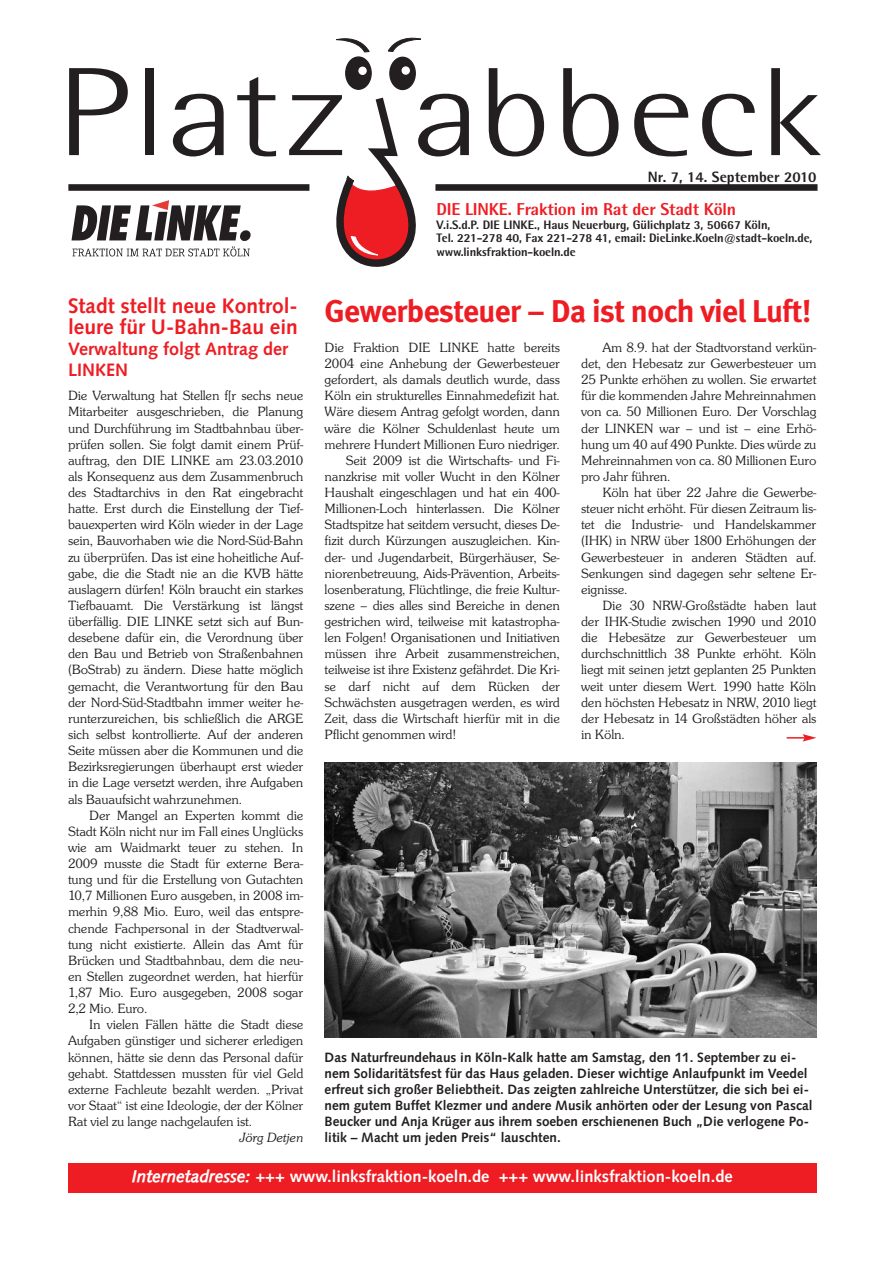
<style>
.page{position:relative;width:893px;height:1263px;background:#fff}
.page>*{position:absolute;margin:0;border:0;box-sizing:border-box;transform-origin:0 0}
.t1{font:700 31.5px "Meta";letter-spacing:-.015em;color:#ee1d23}
.t2{font:700 21px/21px "Syntax";color:#ee1d23}
.t3{font:700 18px/21px "Syntax";color:#ee1d23}
.t4{font:800 17.25px "Rotis Semi Sans";letter-spacing:-.01em;color:#ee1d23}
.t5{font:700 16.5px "Syntax";color:#fff}
.t6{font:800 15px "Rotis Semi Sans";color:#231f20}
.t7{font:300 13.95px/16px "Sunset";letter-spacing:-.01em;color:#231f20;text-align:justify}
.t8{font:italic 300 13.95px "Sunset";letter-spacing:-.01em;color:#231f20}
.t9{font:700 13.5px/16px "Syntax";color:#231f20}
.t10{font:800 12.3px/13.5px "Rotis Semi Sans";letter-spacing:-.01em;color:#231f20}
.s1{font-family:"Syntax Italic Bld";font-weight:400}
</style>
<div class="page">
<svg style="left:388px;top:38px;width:33px;height:14px"></svg>
<div style="left:346px;top:57px;width:25px;height:32px;background:#231f20;border-radius:50%"></div>
<div style="left:345px;top:56px;width:27px;height:34px;border:1px solid #231f20;border-radius:50%"></div>
<div style="left:390px;top:57px;width:25px;height:32px;background:#231f20;border-radius:50%"></div>
<div style="left:389px;top:57px;width:27px;height:33px;border:1px solid #231f20;border-radius:50%"></div>
<div style="left:358px;top:67px;width:9px;height:8px;border:1px solid #fff;border-radius:50%"></div>
<div style="left:402px;top:66px;width:8px;height:9px;border:1px solid #fff;border-radius:50%"></div>
<svg style="left:336px;top:38px;width:33px;height:14px"></svg>
<svg style="left:563px;top:68px;width:56px;height:88px"></svg>
<svg style="left:634px;top:94px;width:54px;height:62px"></svg>
<svg style="left:702px;top:94px;width:53px;height:62px"></svg>
<svg style="left:771px;top:68px;width:50px;height:87px"></svg>
<div style="left:435px;top:184px;width:382px;height:7px;background:#231f20"></div>
<div style="left:68px;top:1163px;width:748px;height:30px;background:#ee1d23"></div>
<svg style="left:68px;top:68px;width:476px;height:199px"></svg>
<img style="left:325px;top:763px;width:491px;height:274px">
<svg style="left:787px;top:734px;width:29px;height:8px"></svg>
<p class="t6" style="left:648px;top:171px;width:170px">Nr. 7, 14. September 2010</p>
<h2 class="t2" style="left:68px;top:298px;width:231px">Stadt stellt neue Kontrol&shy;leure für U-Bahn-Bau ein</h2>
<p class="t3" style="left:68px;top:340px;width:222px">Verwaltung folgt Antrag der<br>LINKEN</p>
<p class="t7" style="left:68px;top:389px;width:237px">Die Verwaltung hat Stellen f[r sechs neue Mitarbeiter ausgeschrieben, die Planung und Durchführung im Stadtbahnbau über&shy;prüfen sollen. Sie folgt damit einem Prüf&shy;auftrag, den DIE LINKE am 23.03.2010 als Konsequenz aus dem Zusammenbruch des Stadtarchivs in den Rat eingebracht hatte. Erst durch die Einstellung der Tief&shy;bauexperten wird Köln wieder in der Lage sein, Bauvorhaben wie die Nord-Süd-Bahn zu überprüfen. Das ist eine hoheitliche Auf&shy;gabe, die die Stadt nie an die KVB hätte auslagern dürfen! Köln braucht ein starkes Tiefbauamt. Die Verstärkung ist längst überfällig. DIE LINKE setzt sich auf Bun&shy;desebene dafür ein, die Verordnung über den Bau und Betrieb von Straßenbahnen (BoStrab) zu ändern. Diese hatte möglich gemacht, die Verantwortung für den Bau der Nord-Süd-Stadtbahn immer weiter he&shy;runterzureichen, bis schließlich die ARGE sich selbst kontrollierte. Auf der anderen Seite müssen aber die Kommunen und die Bezirksregierungen überhaupt erst wieder in die Lage versetzt werden, ihre Aufgaben als Bauaufsicht wahrzunehmen.</p>
<p class="t7" style="left:68px;top:808px;width:237px;text-indent:21px">Der Mangel an Experten kommt die Stadt Köln nicht nur im Fall eines Unglücks wie am Waidmarkt teuer zu stehen. In 2009 musste die Stadt für externe Bera&shy;tung und für die Erstellung von Gutachten 10,7 Millionen Euro ausgeben, in 2008 im&shy;merhin 9,88 Mio. Euro, weil das entspre&shy;chende Fachpersonal in der Stadtverwal&shy;tung nicht existierte. Allein das Amt für Brücken und Stadtbahnbau, dem die neu&shy;en Stellen zugeordnet werden, hat hierfür 1,87 Mio. Euro ausgegeben, 2008 sogar 2,2 Mio. Euro.</p>
<p class="t7" style="left:68px;top:1018px;width:237px;text-indent:21px">In vielen Fällen hätte die Stadt diese Aufgaben günstiger und sicherer erledigen können, hätte sie denn das Personal dafür gehabt. Stattdessen mussten für viel Geld externe Fachleute bezahlt werden. „Privat vor Staat“ ist eine Ideologie, der der Kölner Rat viel zu lange nachgelaufen ist.</p>
<p class="t8" style="left:239px;top:1133px;width:65px">Jörg Detjen</p>
<p class="t4" style="left:437px;top:203px;width:301px">DIE LINKE. Fraktion im Rat der Stadt Köln</p>
<p class="t10" style="left:437px;top:219px;width:377px">V.i.S.d.P. DIE LINKE., Haus Neuerburg, Gülichplatz 3, 50667 Köln,<br>Tel. 221-278 40, Fax 221-278 41, email: DieLinke.Koeln@stadt-koeln.de, www.linksfraktion-koeln.de</p>
<h1 class="t1" style="left:325px;top:292px;width:488px">Gewerbesteuer – Da ist noch viel Luft!</h1>
<p class="t7" style="left:325px;top:340px;width:237px">Die Fraktion DIE LINKE hatte bereits</p>
<p class="t7" style="left:325px;top:357px;width:237px">2004 eine Anhebung der Gewerbesteuer</p>
<p class="t7" style="left:325px;top:373px;width:237px">gefordert, als damals deutlich wurde, dass</p>
<p class="t7" style="left:325px;top:389px;width:237px">Köln ein strukturelles Einnahmedefizit hat.</p>
<p class="t7" style="left:325px;top:405px;width:237px">Wäre diesem Antrag gefolgt worden, dann</p>
<p class="t7" style="left:325px;top:421px;width:237px">wäre die Kölner Schuldenlast heute um</p>
<p class="t7" style="left:325px;top:437px;width:237px">mehrere Hundert Millionen Euro niedriger.</p>
<p class="t7" style="left:346px;top:453px;width:216px">Seit 2009 ist die Wirtschafts- und Fi-</p>
<p class="t7" style="left:325px;top:469px;width:237px">nanzkrise mit voller Wucht in den Kölner</p>
<p class="t7" style="left:325px;top:486px;width:237px">Haushalt eingeschlagen und hat ein 400-</p>
<p class="t7" style="left:325px;top:502px;width:237px">Millionen-Loch hinterlassen. Die Kölner</p>
<p class="t7" style="left:325px;top:518px;width:237px">Stadtspitze hat seitdem versucht, dieses De-</p>
<p class="t7" style="left:325px;top:534px;width:237px">fizit durch Kürzungen auszugleichen. Kin-</p>
<p class="t7" style="left:325px;top:550px;width:237px">der- und Jugendarbeit, Bürgerhäuser, Se-</p>
<p class="t7" style="left:325px;top:566px;width:237px">niorenbetreuung, Aids-Prävention, Arbeits-</p>
<p class="t7" style="left:325px;top:582px;width:237px">losenberatung, Flüchtlinge, die freie Kultur-</p>
<p class="t7" style="left:325px;top:598px;width:237px">szene – dies alles sind Bereiche in denen</p>
<p class="t7" style="left:325px;top:615px;width:237px">gestrichen wird, teilweise mit katastropha-</p>
<p class="t7" style="left:325px;top:631px;width:237px">len Folgen! Organisationen und Initiativen</p>
<p class="t7" style="left:325px;top:647px;width:237px">müssen ihre Arbeit zusammenstreichen,</p>
<p class="t7" style="left:325px;top:663px;width:237px">teilweise ist ihre Existenz gefährdet. Die Kri-</p>
<p class="t7" style="left:325px;top:679px;width:237px">se darf nicht auf dem Rücken der</p>
<p class="t7" style="left:325px;top:695px;width:237px">Schwächsten ausgetragen werden, es wird</p>
<p class="t7" style="left:325px;top:711px;width:237px">Zeit, dass die Wirtschaft hierfür mit in die</p>
<p class="t7" style="left:325px;top:727px;width:133px">Pflicht genommen wird!</p>
<p class="t7" style="left:581px;top:340px;width:237px;text-indent:21px">Am 8.9. hat der Stadtvorstand verkün&shy;det, den Hebesatz zur Gewerbesteuer um 25 Punkte erhöhen zu wollen. Sie erwartet für die kommenden Jahre Mehreinnahmen von ca. 50 Millionen Euro. Der Vorschlag der LINKEN war – und ist – eine Erhö&shy;hung um 40 auf 490 Punkte. Dies würde zu Mehreinnahmen von ca. 80 Millionen Euro pro Jahr führen.</p>
<p class="t7" style="left:581px;top:486px;width:237px;text-indent:21px">Köln hat über 22 Jahre die Gewerbe&shy;steuer nicht erhöht. Für diesen Zeitraum lis&shy;tet die Industrie- und Handelskammer (IHK) in NRW über 1800 Erhöhungen der Gewerbesteuer in anderen Städten auf.<br>Senkungen sind dagegen sehr seltene Er&shy;eignisse.</p>
<p class="t7" style="left:581px;top:598px;width:237px;text-indent:21px">Die 30 NRW-Großstädte haben laut der IHK-Studie zwischen 1990 und 2010 die Hebesätze zur Gewerbesteuer um durchschnittlich 38 Punkte erhöht. Köln liegt mit seinen jetzt geplanten 25 Punkten weit unter diesem Wert. 1990 hatte Köln den höchsten Hebesatz in NRW, 2010 liegt der Hebesatz in 14 Großstädten höher als in Köln.</p>
<p class="t9" style="left:325px;top:1050px;width:489px">Das Naturfreundehaus in Köln-Kalk hatte am Samstag, den 11. September zu ei&shy;nem Solidaritätsfest für das Haus geladen. Dieser wichtige Anlaufpunkt im Veedel erfreut sich großer Beliebtheit. Das zeigten zahlreiche Unterstützer, die sich bei ei&shy;nem gutem Buffet Klezmer und andere Musik anhörten oder der Lesung von Pascal Beucker und Anja Krüger aus ihrem soeben erschienenen Buch „Die verlogene Po&shy;litik – Macht um jeden Preis“ lauschten.</p>
<p class="t5" style="left:132px;top:1170px;width:602px"><span class="s1">Internetadresse:</span> +++ www.linksfraktion-koeln.de +++ www.linksfraktion-koeln.de</p>
</div>
